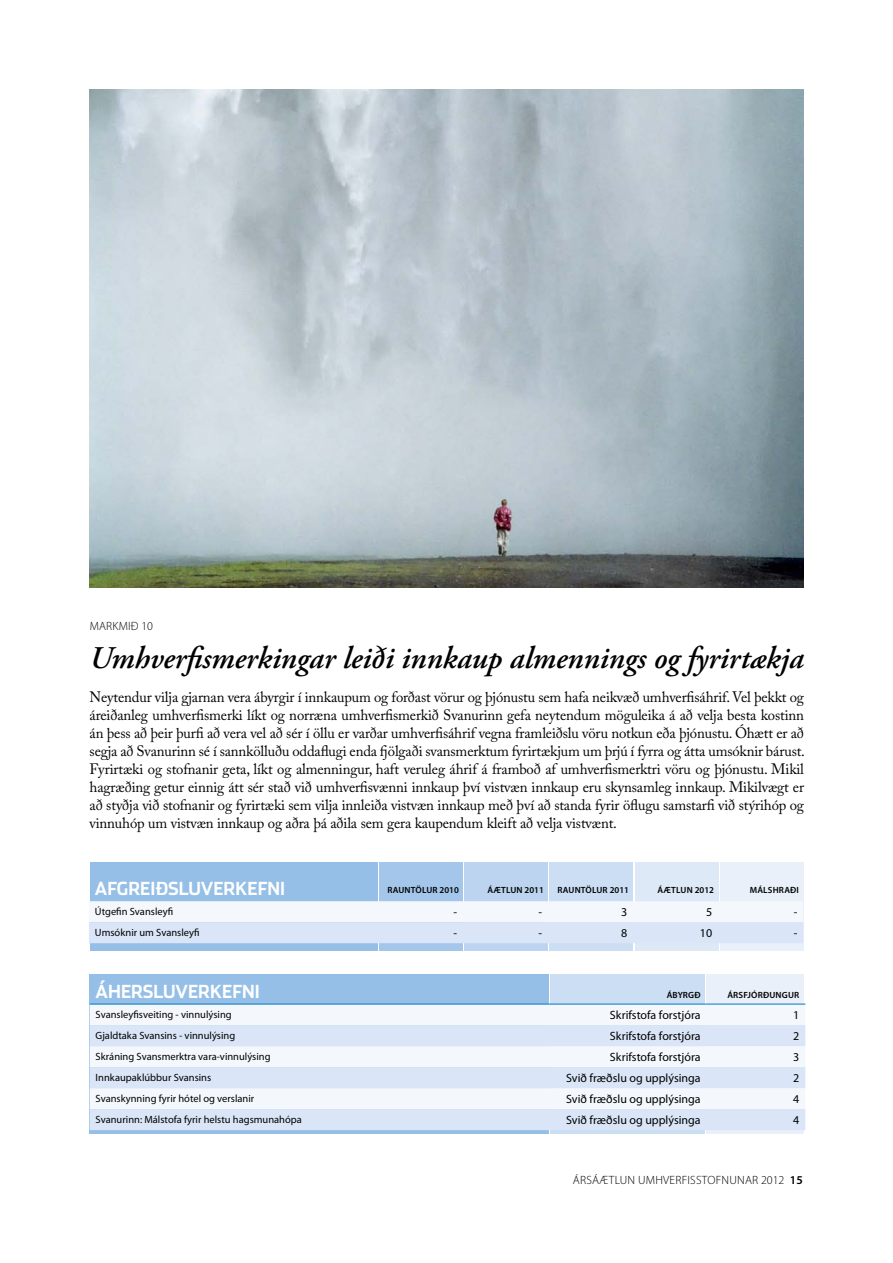
<style>
.page{position:relative;width:893px;height:1263px;background:#fff}
.page>*{position:absolute;margin:0;border:0;box-sizing:border-box;transform-origin:0 0}
.t1{font:italic 600 31.5px "Adobe Garamond Pro";color:#000}
.t2{font:18px "Stainless Bold Tab";color:#fff;scale:.95 1}
.t3{font:15px/18px "Adobe Caslon Pro";letter-spacing:-.01em;color:#000;text-align:justify}
.t4{font:12px "Myriad Pro";color:#000}
.t5{font:300 12px "Myriad Pro";letter-spacing:.02em;color:#000}
.t6{font:10.5px "Myriad Pro";color:#000}
.t7{font:600 9px "Myriad Pro";letter-spacing:.02em;color:#000}
.t8{font:600 9px "Myriad Pro";color:#000}
.s1{font-weight:600}
</style>
<div class="page">
<div style="left:89px;top:974px;width:460px;height:160px;background:#95bfe7"></div>
<div style="left:550px;top:974px;width:155px;height:160px;background:#ccdef3"></div>
<div style="left:706px;top:974px;width:98px;height:160px;background:#e9f0fa"></div>
<div style="left:90px;top:1005px;width:715px;height:20px;background:#f4f8fd"></div>
<svg style="left:90px;top:1025px;width:715px;height:105px;fill:#dae6f7"></svg>
<hr style="left:90px;top:1004px;width:459px;height:1px;background:#007ac3">
<hr style="left:549px;top:1004px;width:158px;height:1px;background:#007ac3">
<hr style="left:707px;top:1004px;width:98px;height:1px;background:#007ac3">
<div style="left:90px;top:862px;width:287px;height:89px;background:#95bfe7"></div>
<div style="left:379px;top:862px;width:84px;height:89px;background:#a3c6ea"></div>
<div style="left:550px;top:862px;width:83px;height:89px;background:#ccdef3"></div>
<div style="left:635px;top:862px;width:83px;height:89px;background:#dee9f8"></div>
<div style="left:720px;top:862px;width:83px;height:89px;background:#e9f0fa"></div>
<div style="left:464px;top:862px;width:84px;height:89px;background:#bcd4ef"></div>
<svg style="left:89px;top:901px;width:714px;height:42px"></svg>
<img style="left:90px;top:89px;width:713px;height:498px">
<p class="t5" style="left:90px;top:619px;width:65px">MARKMIÐ 10</p>
<h1 class="t1" style="left:90px;top:640px;width:715px">Umhverfismerkingar leiði innkaup almennings og fyrirtækja</h1>
<p class="t3" style="left:90px;top:688px;width:717px">Neytendur vilja gjarnan vera ábyrgir í innkaupum og forðast vörur og þjónustu sem hafa neikvæð umhverfisáhrif. Vel þekkt og áreiðanleg umhverfismerki líkt og norræna umhverfismerkið Svanurinn gefa neytendum möguleika á að velja besta kostinn án þess að þeir þurfi að vera vel að sér í öllu er varðar umhverfisáhrif vegna framleiðslu vöru notkun eða þjónustu. Óhætt er að segja að Svanurinn sé í sannkölluðu oddaflugi enda fjölgaði svansmerktum fyrirtækjum um þrjú í fyrra og átta umsóknir bárust.<br>Fyrirtæki og stofnanir geta, líkt og almenningur, haft veruleg áhrif á framboð af umhverfismerktri vöru og þjónustu. Mikil hagræðing getur einnig átt sér stað við umhverfisvænni innkaup því vistvæn innkaup eru skynsamleg innkaup. Mikilvægt er að styðja við stofnanir og fyrirtæki sem vilja innleiða vistvæn innkaup með því að standa fyrir öflugu samstarfi við stýrihóp og vinnuhóp um vistvæn innkaup og aðra þá aðila sem gera kaupendum kleift að velja vistvænt.</p>
<p class="t2" style="left:95px;top:878px;width:36px">AFGRE</p>
<p class="t2" style="left:150px;top:878px;width:79px">IÐSLUVERKE</p>
<p class="t2" style="left:258px;top:878px;width:30px">FNI</p>
<p class="t8" style="left:387px;top:884px;width:73px">RAUNTÖLUR 2010</p>
<p class="t7" style="left:488px;top:884px;width:58px">ÁÆTLUN 2011</p>
<p class="t8" style="left:557px;top:884px;width:73px">RAUNTÖLUR 2011</p>
<p class="t7" style="left:658px;top:884px;width:58px">ÁÆTLUN 2012</p>
<p class="t7" style="left:750px;top:884px;width:51px">MÁLSHRAÐI</p>
<p class="t6" style="left:95px;top:905px;width:80px">Útgefin Svansleyfi</p>
<p class="t4" style="left:453px;top:905px;width:5px">-</p>
<p class="t4" style="left:538px;top:905px;width:5px">-</p>
<p class="t4" style="left:621px;top:905px;width:8px">3</p>
<p class="t4" style="left:706px;top:905px;width:8px">5</p>
<p class="t4" style="left:794px;top:905px;width:5px">-</p>
<p class="t6" style="left:95px;top:926px;width:106px">Umsóknir um Svansleyfi</p>
<p class="t4" style="left:453px;top:926px;width:5px">-</p>
<p class="t4" style="left:538px;top:926px;width:5px">-</p>
<p class="t4" style="left:621px;top:926px;width:8px">8</p>
<p class="t4" style="left:700px;top:926px;width:14px">10</p>
<p class="t4" style="left:794px;top:926px;width:5px">-</p>
<p class="t2" style="left:96px;top:981px;width:110px">ÁHERSLUVERKE</p>
<p class="t2" style="left:232px;top:981px;width:30px">FNI</p>
<p class="t7" style="left:667px;top:989px;width:35px">ÁBYRGÐ</p>
<p class="t7" style="left:727px;top:989px;width:73px">ÁRSFJÓRÐUNGUR</p>
<p class="t6" style="left:96px;top:1008px;width:138px">Svansleyfisveiting - vinnulýsing</p>
<p class="t4" style="left:610px;top:1008px;width:92px">Skrifstofa forstjóra</p>
<p class="t4" style="left:793px;top:1008px;width:8px">1</p>
<p class="t6" style="left:96px;top:1029px;width:141px">Gjaldtaka Svansins - vinnulýsing</p>
<p class="t4" style="left:610px;top:1029px;width:92px">Skrifstofa forstjóra</p>
<p class="t4" style="left:793px;top:1029px;width:8px">2</p>
<p class="t6" style="left:96px;top:1050px;width:176px">Skráning Svansmerktra vara-vinnulýsing</p>
<p class="t4" style="left:610px;top:1050px;width:92px">Skrifstofa forstjóra</p>
<p class="t4" style="left:793px;top:1050px;width:8px">3</p>
<p class="t6" style="left:96px;top:1071px;width:117px">Innkaupaklúbbur Svansins</p>
<p class="t4" style="left:566px;top:1071px;width:136px">Svið fræðslu og upplýsinga</p>
<p class="t4" style="left:793px;top:1071px;width:8px">2</p>
<p class="t6" style="left:96px;top:1092px;width:160px">Svanskynning fyrir hótel og verslanir</p>
<p class="t4" style="left:566px;top:1092px;width:136px">Svið fræðslu og upplýsinga</p>
<p class="t4" style="left:793px;top:1092px;width:8px">4</p>
<p class="t6" style="left:96px;top:1113px;width:208px">Svanurinn: Málstofa fyrir helstu hagsmunahópa</p>
<p class="t4" style="left:566px;top:1113px;width:136px">Svið fræðslu og upplýsinga</p>
<p class="t4" style="left:793px;top:1113px;width:8px">4</p>
<p class="t5" style="left:573px;top:1174px;width:231px">ÁRSÁÆTLUN U MHVERFISSTOFNUNAR 2012 <span class="s1">15</span></p>
</div>
